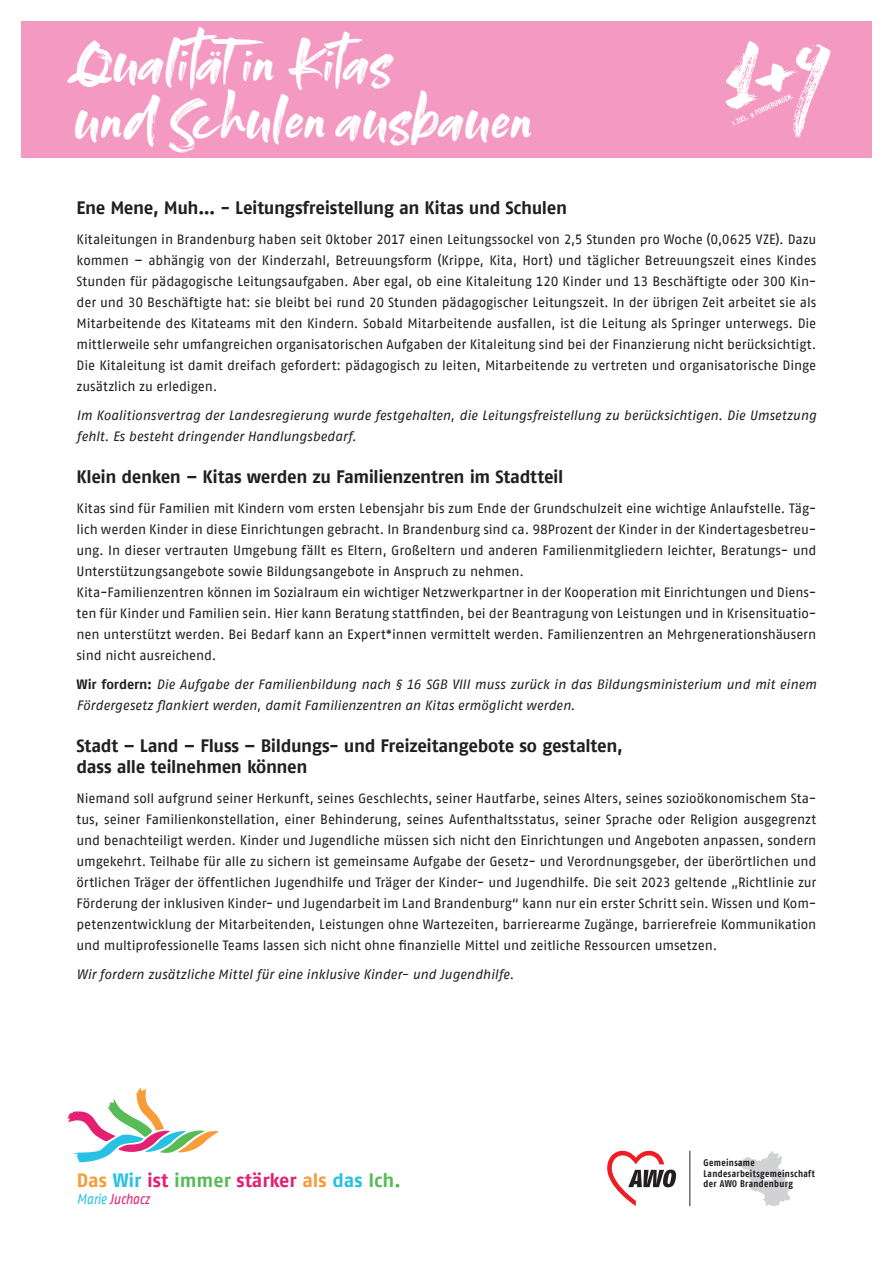
<style>
.page{position:relative;width:893px;height:1263px;background:#fff}
.page>*{position:absolute;margin:0;border:0;box-sizing:border-box;transform-origin:0 0}
.t1{font:45px "Rocked";letter-spacing:.02em;color:#fff}
.t2{font:700 19.2px "AWO Fago Office";color:#e32071}
.t3{font:700 18px/21px "AWO Fago Office";letter-spacing:-.025em;color:#231f20}
.t4{font:italic 14.4px "AWO Fago Cond";color:#e32071}
.t5{font:13.5px/21px "AWO Fago Office";letter-spacing:-.01em;color:#231f20;text-align:justify}
.t6{font:italic 13.5px/21px "AWO Fago Office";letter-spacing:-.005em;color:#231f20}
.t7{font:700 9.75px "AWO Fago Cond";letter-spacing:.035em;color:#231f20}
.s1{font-size:37.8px}
.s2{font-size:41.4px}
.s3{font-weight:700;font-style:normal}
.s4{color:#f89c38}
.s5{color:#26c1e3}
.s6{color:#57bb56}
</style>
<div class="page">
<svg style="left:734px;top:1151px;width:56px;height:55px"></svg>
<svg style="left:607px;top:1150px;width:69px;height:56px"></svg>
<hr style="left:689px;top:1151px;width:1px;height:55px;background:#231f20">
<svg style="left:66px;top:1088px;width:153px;height:74px"></svg>
<div style="left:21px;top:21px;width:851px;height:136px;background:#f499c2"></div>
<svg style="left:726px;top:41px;width:104px;height:97px"></svg>
<p class="t1" style="left:77px;top:40px;width:320px">Qualitä<span class="s1">t</span>in Ki<span class="s2">t</span>as</p>
<p class="t1" style="left:77px;top:96px;width:460px">und Schulen ausbauen</p>
<p class="t3" style="left:77px;top:197px;width:492px">Ene Mene, Muh… - Leitungsfreistellung an Kitas und Schulen</p>
<p class="t5" style="left:77px;top:228px;width:741px">Kitaleitungen in Brandenburg haben seit Oktober 2017 einen Leitungssockel von 2,5 Stunden pro Woche (0,0625 VZE). Dazu kommen – abhängig von der Kinderzahl, Betreuungsform (Krippe, Kita, Hort) und täglicher Betreuungszeit eines Kindes Stunden für pädagogische Leitungsaufgaben. Aber egal, ob eine Kitaleitung 120 Kinder und 13 Beschäftigte oder 300 Kin&shy;der und 30 Beschäftigte hat: sie bleibt bei rund 20 Stunden pädagogischer Leitungszeit. In der übrigen Zeit arbeitet sie als Mitarbeitende des Kitateams mit den Kindern. Sobald Mitarbeitende ausfallen, ist die Leitung als Springer unterwegs. Die mittlerweile sehr umfangreichen organisatorischen Aufgaben der Kitaleitung sind bei der Finanzierung nicht berücksichtigt.<br>Die Kitaleitung ist damit dreifach gefordert: pädagogisch zu leiten, Mitarbeitende zu vertreten und organisatorische Dinge zusätzlich zu erledigen.</p>
<p class="t6" style="left:77px;top:405px;width:741px">Im Koalitionsvertrag der Landesregierung wurde festgehalten, die Leitungsfreistellung zu berücksichtigen. Die Umsetzung fehlt. Es besteht dringender Handlungsbedarf.</p>
<p class="t3" style="left:77px;top:466px;width:488px">Klein denken – Kitas werden zu Familienzentren im Stadtteil</p>
<p class="t5" style="left:77px;top:497px;width:741px">Kitas sind für Familien mit Kindern vom ersten Lebensjahr bis zum Ende der Grundschulzeit eine wichtige Anlaufstelle. Täg&shy;lich werden Kinder in diese Einrichtungen gebracht. In Brandenburg sind ca. 98Prozent der Kinder in der Kindertagesbetreu&shy;ung. In dieser vertrauten Umgebung fällt es Eltern, Großeltern und anderen Familienmitgliedern leichter, Beratungs- und Unterstützungsangebote sowie Bildungsangebote in Anspruch zu nehmen.</p>
<p class="t5" style="left:77px;top:581px;width:741px">Kita-Familienzentren können im Sozialraum ein wichtiger Netzwerkpartner in der Kooperation mit Einrichtungen und Diens&shy;ten für Kinder und Familien sein. Hier kann Beratung stattfinden, bei der Beantragung von Leistungen und in Krisensituatio&shy;nen unterstützt werden. Bei Bedarf kann an Expert*innen vermittelt werden. Familienzentren an Mehrgenerationshäusern sind nicht ausreichend.</p>
<p class="t6" style="left:77px;top:674px;width:741px"><span class="s3">Wir fordern:</span> Die Aufgabe der Familienbildung nach § 16 SGB VIII muss zurück in das Bildungsministerium und mit einem<br>Fördergesetz flankiert werden, damit Familienzentren an Kitas ermöglicht werden.</p>
<p class="t3" style="left:77px;top:735px;width:548px">Stadt – Land – Fluss – Bildungs- und Freizeitangebote so gestalten, dass alle teilnehmen können</p>
<p class="t5" style="left:77px;top:787px;width:741px">Niemand soll aufgrund seiner Herkunft, seines Geschlechts, seiner Hautfarbe, seines Alters, seines sozioökonomischem Sta&shy;tus, seiner Familienkonstellation, einer Behinderung, seines Aufenthaltsstatus, seiner Sprache oder Religion ausgegrenzt und benachteiligt werden. Kinder und Jugendliche müssen sich nicht den Einrichtungen und Angeboten anpassen, sondern umgekehrt. Teilhabe für alle zu sichern ist gemeinsame Aufgabe der Gesetz- und Verordnungsgeber, der überörtlichen und örtlichen Träger der öffentlichen Jugendhilfe und Träger der Kinder- und Jugendhilfe. Die seit 2023 geltende „Richtlinie zur Förderung der inklusiven Kinder- und Jugendarbeit im Land Brandenburg“ kann nur ein erster Schritt sein. Wissen und Kom&shy;petenzentwicklung der Mitarbeitenden, Leistungen ohne Wartezeiten, barrierearme Zugänge, barrierefreie Kommunikation und multiprofessionelle Teams lassen sich nicht ohne finanzielle Mittel und zeitliche Ressourcen umsetzen.</p>
<p class="t6" style="left:77px;top:964px;width:439px">Wir fordern zusätzliche Mittel für eine inklusive Kinder- und Jugendhilfe.</p>
<p class="t7" style="left:704px;top:1157px;width:53px">Gemeinsame</p>
<p class="t7" style="left:704px;top:1167px;width:113px">Landesarbeitsgemeinschaft</p>
<p class="t2" style="left:77px;top:1169px;width:326px"><span class="s4">Das</span> <span class="s5">Wir</span> ist <span class="s6">immer</span> stärker <span class="s4">als</span> <span class="s5">das</span> <span class="s6">Ich.</span></p>
<p class="t7" style="left:704px;top:1178px;width:91px">der AWO Brandenburg</p>
<p class="t4" style="left:77px;top:1191px;width:74px"><span class="s5">Marie</span> Juchacz</p>
</div>
